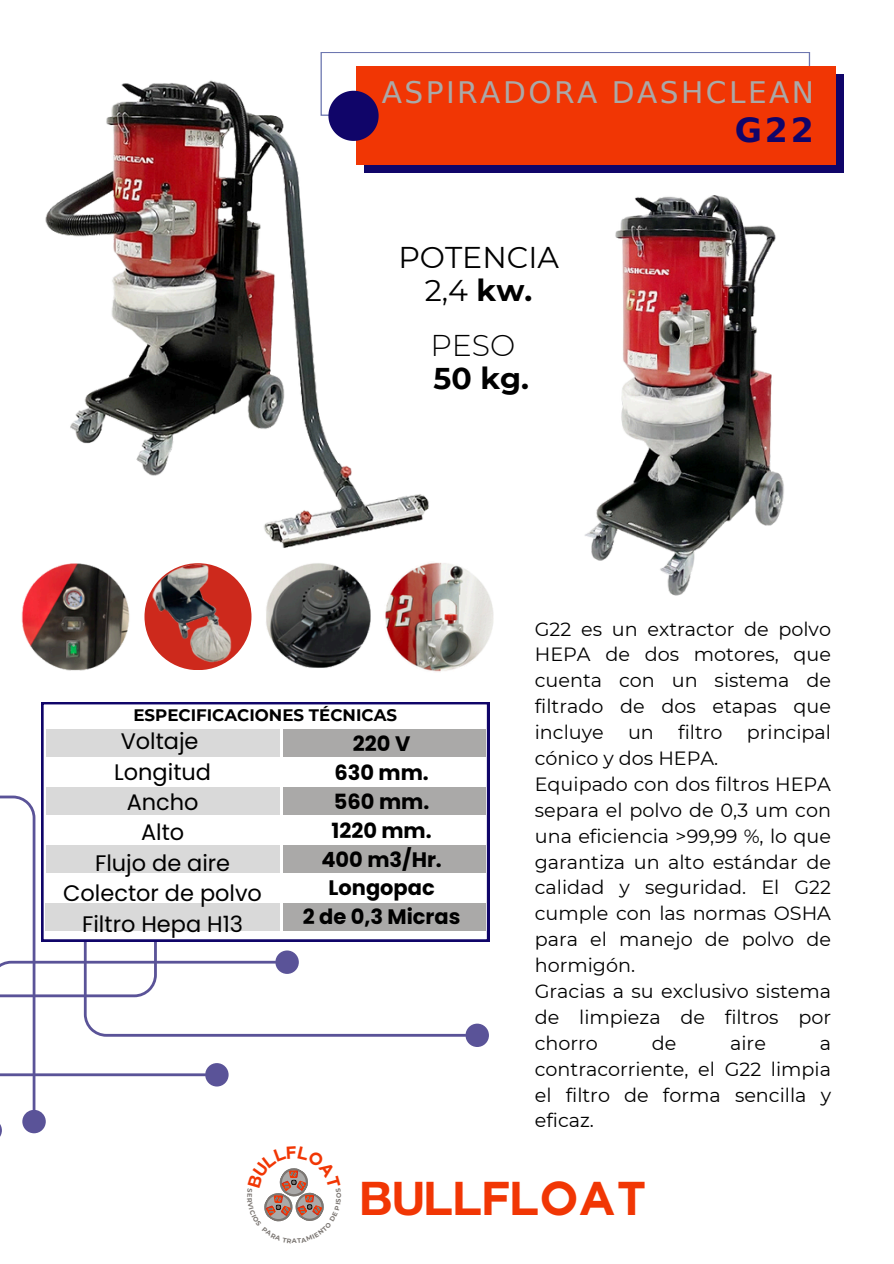
<style>
.page{position:relative;width:894px;height:1264px;background:#fff}
.page>*{position:absolute;margin:0;border:0;box-sizing:border-box;transform-origin:0 0}
.t1{font:46.5px "Colette";letter-spacing:-.035em;color:#f13604}
.t2{font:700 33.15px "DejaVu Sans";color:#100569}
.t3{font:30px/32.7px "Montserrat";color:#000;text-align:center}
.t4{font:700 30px/32.7px "Montserrat";color:#000}
.t5{font:29.7px "DejaVu Sans";letter-spacing:.085em;color:#aaa9a8}
.t6{font:22.5px/30.3px "Poppins";color:#000;text-align:center}
.t7{font:700 21px/29px "Poppins";color:#000;text-align:center}
.t8{font:19.2px/25.8px "Montserrat";color:#000;text-align:justify}
.t9{font:700 16.65px "Montserrat";color:#000}
.t10{font:700 6.45px "Montserrat";color:#7b7672}
.s1{font-weight:700}
.s2{font-weight:300}
</style>
<div class="page">
<img style="left:584px;top:195px;width:200px;height:401px">
<svg style="left:0;top:795px;width:489px;height:342px"></svg>
<div style="left:320px;top:52px;width:489px;height:64px;border:1px solid #6d77b0"></div>
<div style="left:364px;top:75px;width:479px;height:98px;background:#100569"></div>
<div style="left:356px;top:67px;width:479px;height:98px;background:#f13604"></div>
<svg style="left:41px;top:702px;width:448px;height:239px"></svg>
<div style="left:283px;top:903px;width:202px;height:27px;background:#aaa9a8"></div>
<div style="left:46px;top:729px;width:233px;height:27px;background:#d9d9d9"></div>
<div style="left:283px;top:729px;width:202px;height:27px;background:#aaa9a8"></div>
<div style="left:46px;top:845px;width:233px;height:27px;background:#d9d9d9"></div>
<div style="left:283px;top:845px;width:202px;height:27px;background:#aaa9a8"></div>
<div style="left:46px;top:787px;width:233px;height:27px;background:#d9d9d9"></div>
<div style="left:283px;top:787px;width:202px;height:27px;background:#aaa9a8"></div>
<div style="left:46px;top:903px;width:233px;height:27px;background:#d9d9d9"></div>
<img style="left:21px;top:563px;width:109px;height:108px">
<img style="left:266px;top:563px;width:105px;height:105px">
<img style="left:144px;top:563px;width:108px;height:107px">
<img style="left:385px;top:562px;width:109px;height:110px">
<img style="left:45px;top:68px;width:384px;height:480px">
<svg style="left:264px;top:1168px;width:60px;height:54px"></svg>
<p class="t5" style="left:381px;top:75px;width:434px">ASPIRADORA DASHCLEAN</p>
<p class="t2" style="left:734px;top:112px;width:80px">G22</p>
<p class="t3" style="left:398px;top:241px;width:162px">POTENCIA<br>2,4 <span class="s1">kw.</span></p>
<p class="t4" style="left:430px;top:329px;width:100px"><span class="s2">PESO<br></span>50 kg.</p>
<p class="t9" style="left:133px;top:705px;width:265px">ESPECIFICACIONES TÉCNICAS</p>
<p class="t6" style="left:63px;top:726px;width:200px">Voltaje<br>Longitud<br>Ancho<br>Alto<br>Flujo de aire<br>Colector de polvo<br>Filtro Hepa H13</p>
<p class="t7" style="left:302px;top:729px;width:159px">220 V<br>630 mm.<br>560 mm.<br>1220 mm.<br>400 m3/Hr.<br>Longopac<br>2 de 0,3 Micras</p>
<p class="t8" style="left:534px;top:615px;width:297px">G22 es un extractor de polvo HEPA de dos motores, que cuenta con un sistema de filtrado de dos etapas que incluye</p>
<p class="t8" style="left:628px;top:719px;width:27px">un</p>
<p class="t8" style="left:678px;top:719px;width:46px">filtro</p>
<p class="t8" style="left:746px;top:719px;width:86px">principal</p>
<p class="t8" style="left:534px;top:745px;width:297px;text-align:left">cónico y dos HEPA.<br>Equipado con dos filtros HEPA separa el polvo de 0,3 um con una eficiencia &gt;99,99 %, lo que garantiza un alto estándar de calidad y seguridad. El G22 cumple con las normas OSHA para el manejo de polvo de hormigón.<br>Gracias a su exclusivo sistema de limpieza de filtros por chorro</p>
<p class="t8" style="left:651px;top:1029px;width:26px">de</p>
<p class="t8" style="left:730px;top:1029px;width:37px">aire</p>
<p class="t8" style="left:534px;top:1029px;width:297px;text-indent:285px">a contracorriente, el G22 limpia el filtro de forma sencilla y eficaz.</p>
<p class="t10" style="left:292px;top:1236px;width:6px">A</p>
<p class="t1" style="left:359px;top:1168px;width:289px">BULLFLOAT</p>
</div>
